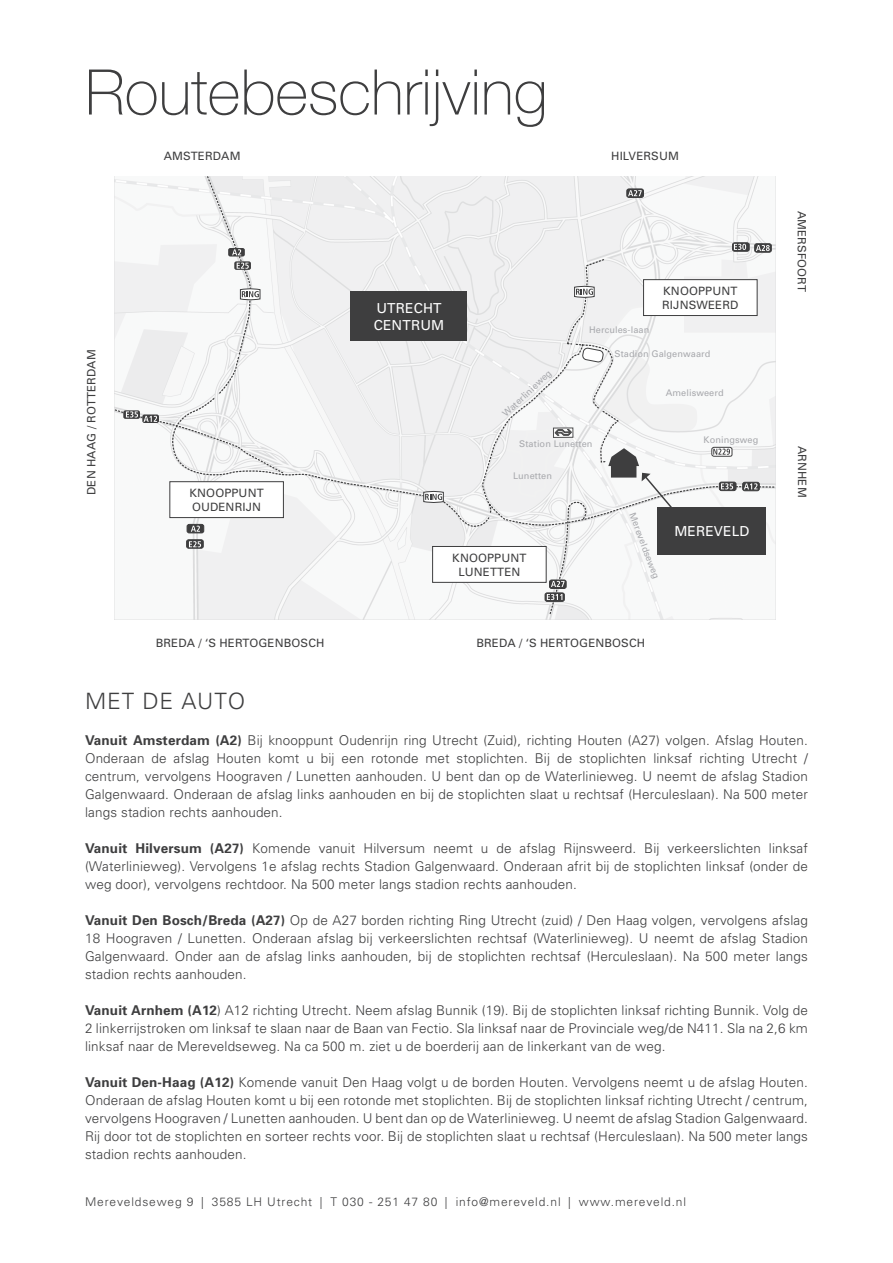
<style>
.page{position:relative;width:893px;height:1263px;background:#fff}
.page>*{position:absolute;margin:0;border:0;box-sizing:border-box;transform-origin:0 0}
.KOP_NIEUW{font:100 63px "Helvetica Neue";color:#3e3e3f}
.BM_Kop_KAPITAAL{font:300 22.5px "Univers";letter-spacing:.04em;color:#3e3e3f}
.Balkje{font:13.8px "Univers";letter-spacing:.01em;color:#fff}
.BM_Body{font:300 13.5px/18px "Univers";letter-spacing:.01em;color:#3e3e3f;text-align:justify}
.Tussenkop_grijs{font:300 13.5px/18px "Univers";letter-spacing:.01em;color:#3e3e3f;text-align:justify}
.t1{font:300 12px "Univers";letter-spacing:.07em;color:#3e3e3f}
.Balkje-2{font:11.55px "Univers";letter-spacing:.01em;color:#3e3e3f}
.Balkje_wit{font:11.55px "Univers";letter-spacing:.01em;color:#3e3e3f}
.Balkje-3{font:9.15px "Univers";letter-spacing:.01em;color:#a8a9ad}
.s1{font-weight:700}
</style>
<div class="page">
<img style="left:114px;top:176px;width:661px;height:444px">
<svg style="left:166px;top:176px;width:609px;height:351px"></svg>
<svg style="left:582px;top:348px;width:21px;height:14px"></svg>
<div style="left:545px;top:593px;width:19px;height:9px;border:1px solid #3e3e3f;border-radius:2px"></div>
<svg style="left:547px;top:498px;width:40px;height:118px"></svg>
<div style="left:187px;top:540px;width:16px;height:8px;background:#3e3e3f;border-radius:2px"></div>
<div style="left:186px;top:539px;width:17px;height:9px;border:1px solid #3e3e3f;border-radius:2px"></div>
<div style="left:187px;top:524px;width:17px;height:9px;background:#3e3e3f;border-radius:2px"></div>
<div style="left:187px;top:524px;width:17px;height:9px;border:1px solid #3e3e3f;border-radius:2px"></div>
<svg style="left:191px;top:526px;width:9px;height:6px"></svg>
<svg style="left:189px;top:541px;width:12px;height:6px"></svg>
<svg style="left:115px;top:408px;width:170px;height:67px"></svg>
<div style="left:732px;top:243px;width:17px;height:8px;background:#4c4c4d;border-radius:2px"></div>
<div style="left:732px;top:243px;width:17px;height:8px;border:1px solid #3e3e3f;border-radius:2px"></div>
<div style="left:754px;top:244px;width:17px;height:8px;border:1px solid #3e3e3f;border-radius:2px"></div>
<svg style="left:734px;top:244px;width:12px;height:6px"></svg>
<svg style="left:756px;top:245px;width:14px;height:6px"></svg>
<div style="left:627px;top:189px;width:17px;height:9px;border:1px solid #3e3e3f;border-radius:2px"></div>
<svg style="left:628px;top:190px;width:14px;height:6px"></svg>
<div style="left:719px;top:482px;width:17px;height:9px;border:1px solid #3e3e3f;border-radius:2px"></div>
<div style="left:742px;top:482px;width:17px;height:9px;border:1px solid #3e3e3f;border-radius:2px"></div>
<svg style="left:721px;top:483px;width:12px;height:6px"></svg>
<svg style="left:744px;top:483px;width:13px;height:6px"></svg>
<div style="left:712px;top:447px;width:20px;height:9px;border:1px solid #3e3e3f;border-radius:2px"></div>
<svg style="left:713px;top:449px;width:17px;height:6px"></svg>
<svg style="left:574px;top:286px;width:20px;height:12px"></svg>
<svg style="left:234px;top:261px;width:17px;height:9px"></svg>
<svg style="left:228px;top:248px;width:17px;height:9px"></svg>
<svg style="left:232px;top:249px;width:9px;height:6px"></svg>
<svg style="left:237px;top:263px;width:12px;height:6px"></svg>
<svg style="left:423px;top:491px;width:21px;height:12px"></svg>
<svg style="left:240px;top:288px;width:20px;height:12px"></svg>
<svg style="left:549px;top:425px;width:28px;height:15px"></svg>
<div style="left:351px;top:291px;width:116px;height:50px;background:#3e3e3f"></div>
<div style="left:433px;top:546px;width:113px;height:36px;background:#fff"></div>
<div style="left:432px;top:546px;width:114px;height:36px;border:1px solid #3e3e3f"></div>
<div style="left:644px;top:280px;width:113px;height:35px;background:#fff"></div>
<div style="left:643px;top:279px;width:114px;height:37px;border:1px solid #3e3e3f"></div>
<div style="left:170px;top:482px;width:113px;height:36px;background:#fff"></div>
<div style="left:170px;top:481px;width:114px;height:37px;border:1px solid #3e3e3f"></div>
<svg style="left:608px;top:448px;width:74px;height:72px"></svg>
<div style="left:658px;top:507px;width:108px;height:48px;background:#3e3e3f"></div>
<p class="KOP_NIEUW" style="left:85px;top:56px;width:464px">Routebeschrijving</p>
<p class="Balkje-2" style="left:85px;top:495px;width:147px;rotate:-90deg">DEN HAAG / ROTTERDAM</p>
<p class="Balkje-2" style="left:164px;top:149px;width:78px">AMSTERDAM</p>
<p class="Balkje-2" style="left:611px;top:149px;width:69px">HILVERSUM</p>
<p class="Balkje_wit" style="left:189px;top:486px;width:76px">KNOOPPUNT</p>
<p class="Balkje_wit" style="left:192px;top:500px;width:71px">OUDENRIJN</p>
<p class="Balkje" style="left:376px;top:300px;width:67px">UTRECHT</p>
<p class="Balkje" style="left:374px;top:317px;width:72px">CENTRUM</p>
<p class="Balkje_wit" style="left:663px;top:284px;width:76px">KNOOPPUNT</p>
<p class="Balkje_wit" style="left:662px;top:298px;width:78px">RIJNSWEERD</p>
<p class="Balkje-3" style="left:500px;top:411px;width:65px;rotate:-43deg">Waterlinieweg</p>
<p class="Balkje-3" style="left:589px;top:324px;width:62px">Hercules-laan</p>
<p class="Balkje-3" style="left:614px;top:348px;width:98px">Stadion Galgenwaard</p>
<p class="Balkje-3" style="left:666px;top:388px;width:60px">Amelisweerd</p>
<p class="Balkje-3" style="left:519px;top:439px;width:75px">Station Lunetten</p>
<p class="Balkje-3" style="left:513px;top:471px;width:40px">Lunetten</p>
<p class="Balkje-3" style="left:703px;top:434px;width:56px">Koningsweg</p>
<p class="Balkje_wit" style="left:452px;top:551px;width:76px">KNOOPPUNT</p>
<p class="Balkje_wit" style="left:458px;top:565px;width:64px">LUNETTEN</p>
<p class="Balkje-3" style="left:638px;top:511px;width:71px;rotate:70deg">Mereveldseweg</p>
<p class="Balkje" style="left:674px;top:523px;width:77px">MEREVELD</p>
<p class="Balkje-2" style="left:156px;top:636px;width:170px">BREDA / ‘S HERTOGENBOSCH</p>
<p class="Balkje-2" style="left:476px;top:636px;width:170px">BREDA / ‘S HERTOGENBOSCH</p>
<p class="Balkje-2" style="left:809px;top:211px;width:83px;rotate:90deg">AMERSFOORT</p>
<p class="Balkje-2" style="left:809px;top:446px;width:53px;rotate:90deg">ARNHEM</p>
<p class="BM_Kop_KAPITAAL" style="left:85px;top:687px;width:162px">MET DE AUTO</p>
<p class="Tussenkop_grijs" style="left:85px;top:731px;width:724px"><span class="s1">Vanuit Amsterdam (A2)</span> Bij knooppunt Oudenrijn ring Utrecht (Zuid), richting Houten (A27) volgen. Afslag Houten.<br>Onderaan de afslag Houten komt u bij een rotonde met stoplichten. Bij de stoplichten linksaf richting Utrecht / centrum, vervolgens Hoograven / Lunetten aanhouden. U bent dan op de Waterlinieweg. U neemt de afslag Stadion Galgenwaard. Onderaan de afslag links aanhouden en bij de stoplichten slaat u rechtsaf (Herculeslaan). Na 500 meter langs stadion rechts aanhouden.</p>
<p class="BM_Body" style="left:85px;top:839px;width:724px"><span class="s1">Vanuit Hilversum (A27)</span> Komende vanuit Hilversum neemt u de afslag Rijnsweerd. Bij verkeerslichten linksaf (Waterlinieweg). Vervolgens 1e afslag rechts Stadion Galgenwaard. Onderaan afrit bij de stoplichten linksaf (onder de weg door), vervolgens rechtdoor. Na 500 meter langs stadion rechts aanhouden.</p>
<p class="BM_Body" style="left:85px;top:911px;width:724px"><span class="s1">Vanuit Den Bosch/Breda (A27)</span> Op de A27 borden richting Ring Utrecht (zuid) / Den Haag volgen, vervolgens afslag 18 Hoograven / Lunetten. Onderaan afslag bij verkeerslichten rechtsaf (Waterlinieweg). U neemt de afslag Stadion Galgenwaard. Onder aan de afslag links aanhouden, bij de stoplichten rechtsaf (Herculeslaan). Na 500 meter langs stadion rechts aanhouden.</p>
<p class="BM_Body" style="left:85px;top:1001px;width:724px"><span class="s1">Vanuit Arnhem (A12</span>) A12 richting Utrecht. Neem afslag Bunnik (19). Bij de stoplichten linksaf richting Bunnik. Volg de 2 linkerrijstroken om linksaf te slaan naar de Baan van Fectio. Sla linksaf naar de Provinciale weg/de N411. Sla na 2,6 km linksaf naar de Mereveldseweg. Na ca 500 m. ziet u de boerderij aan de linkerkant van de weg.</p>
<p class="BM_Body" style="left:85px;top:1073px;width:724px"><span class="s1">Vanuit Den-Haag (A12)</span> Komende vanuit Den Haag volgt u de borden Houten. Vervolgens neemt u de afslag Houten.<br>Onderaan de afslag Houten komt u bij een rotonde met stoplichten. Bij de stoplichten linksaf richting Utrecht / centrum, vervolgens Hoograven / Lunetten aanhouden. U bent dan op de Waterlinieweg. U neemt de afslag Stadion Galgenwaard.<br>Rij door tot de stoplichten en sorteer rechts voor. Bij de stoplichten slaat u rechtsaf (Herculeslaan). Na 500 meter langs stadion rechts aanhouden.</p>
<p class="t1" style="left:85px;top:1194px;width:603px">Mereveldseweg 9 | 3585 LH Utrecht | T 030 - 251 47 80 | info@mereveld.nl | www.mereveld.nl</p>
</div>
